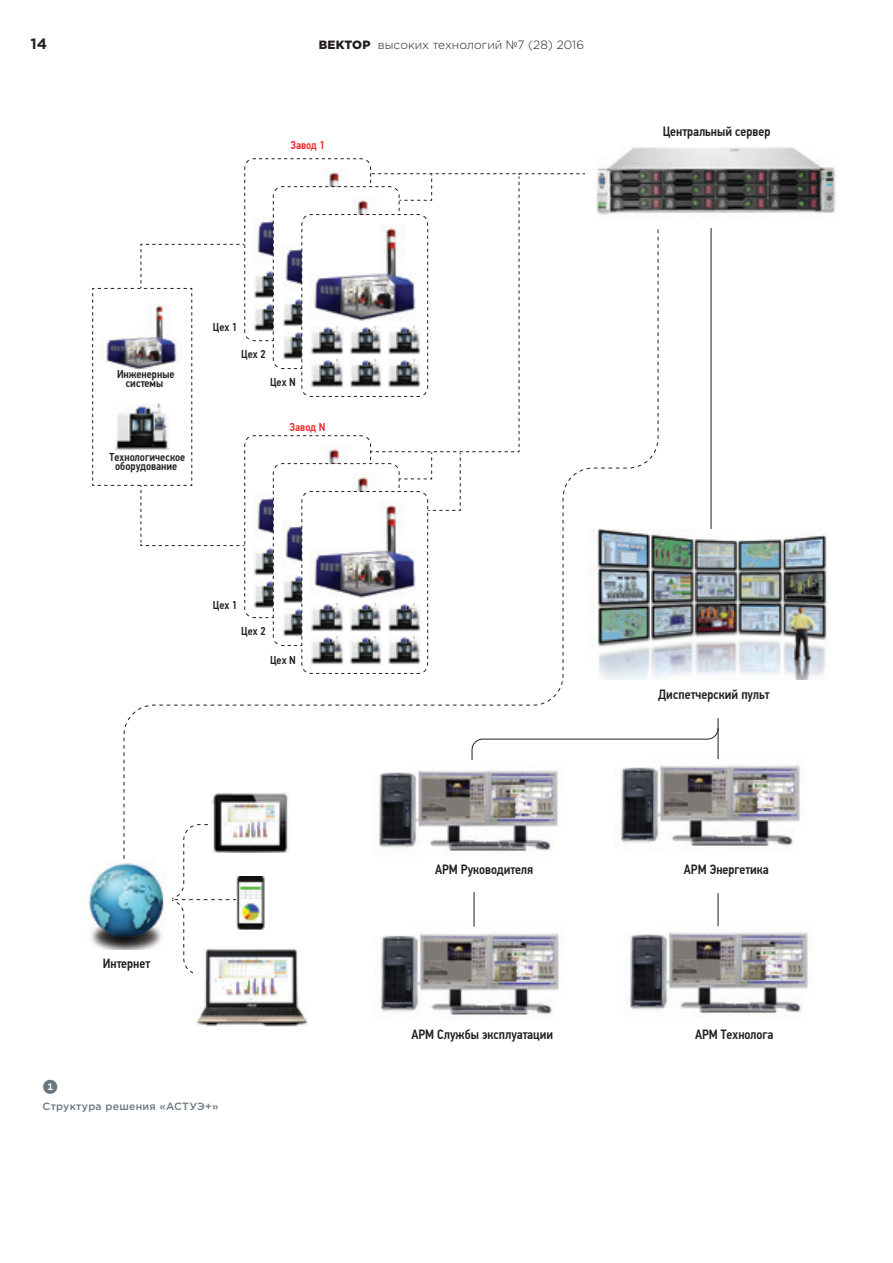
<style>
.page{position:relative;width:893px;height:1263px;background:#fff}
.page>*{position:absolute;margin:0;border:0;box-sizing:border-box;transform-origin:0 0}
.t1{font:700 15px "Gotham Pro";color:#231f20}
.t2{font:15px "Whitney Index Black Round Bd";color:#697880}
.t3{font:500 13.35px "PF Din Text Cond Pro";color:#231f20}
.t4{font:300 12px "Gotham Pro";color:#231f20}
.t5{font:500 11.4px/9px "PF Din Text Cond Pro";color:#231f20;text-align:center}
.t6{font:500 11.4px "PF Din Text Cond Pro";color:#ee292b}
.t7{font:500 10.5px "Gotham Pro";letter-spacing:.025em;color:#697880}
.s1{font-weight:900}
</style>
<div class="page">
<svg style="left:172px;top:867px;width:65px;height:107px"></svg>
<svg style="left:92px;top:158px;width:493px;height:328px"></svg>
<img style="left:114px;top:403px;width:9px;height:49px">
<svg style="left:123px;top:202px;width:536px;height:665px"></svg>
<hr style="left:711px;top:178px;width:1px;height:449px;background:#231f20">
<img style="left:586px;top:147px;width:252px;height:81px">
<img style="left:88px;top:859px;width:83px;height:90px">
<img style="left:381px;top:925px;width:178px;height:94px">
<img style="left:373px;top:761px;width:191px;height:103px">
<img style="left:630px;top:923px;width:178px;height:94px">
<img style="left:615px;top:761px;width:185px;height:97px">
<img style="left:589px;top:529px;width:238px;height:151px">
<img style="left:211px;top:793px;width:79px;height:59px">
<img style="left:237px;top:876px;width:28px;height:54px">
<img style="left:193px;top:947px;width:115px;height:80px">
<hr style="left:474px;top:892px;width:1px;height:35px;background:#231f20">
<hr style="left:718px;top:893px;width:1px;height:33px;background:#231f20">
<svg style="left:471px;top:717px;width:248px;height:44px"></svg>
<hr style="left:718px;top:728px;width:1px;height:31px;background:#231f20">
<p class="t1" style="left:31px;top:35px;width:18px">14</p>
<p class="t4" style="left:319px;top:38px;width:267px"><span class="s1">ВЕКТОР</span> высоких технологий №7 (28) 2016</p>
<p class="t6" style="left:290px;top:138px;width:36px">Завод 1</p>
<p class="t5" style="left:117px;top:370px;width:59px">Инженерные системы</p>
<p class="t5" style="left:110px;top:453px;width:77px">Технологическое оборудование</p>
<p class="t5" style="left:213px;top:323px;width:26px">Цех 1</p>
<p class="t5" style="left:241px;top:349px;width:26px">Цех 2</p>
<p class="t5" style="left:270px;top:378px;width:27px">Цех N</p>
<p class="t6" style="left:290px;top:420px;width:37px">Завод N</p>
<p class="t5" style="left:213px;top:600px;width:26px">Цех 1</p>
<p class="t5" style="left:241px;top:627px;width:26px">Цех 2</p>
<p class="t5" style="left:270px;top:655px;width:27px">Цех N</p>
<p class="t3" style="left:103px;top:955px;width:49px">Интернет</p>
<p class="t2" style="left:43px;top:1080px;width:17px">1</p>
<p class="t7" style="left:43px;top:1100px;width:177px">Структура решения «АСТУЭ+»</p>
<p class="t3" style="left:435px;top:861px;width:100px">АРМ Руководителя</p>
<p class="t3" style="left:411px;top:1026px;width:143px">АРМ Службы эксплуатации</p>
<p class="t3" style="left:663px;top:124px;width:109px">Центральный сервер</p>
<p class="t3" style="left:658px;top:686px;width:113px">Диспетчерский пульт</p>
<p class="t3" style="left:684px;top:861px;width:86px">АРМ Энергетика</p>
<p class="t3" style="left:695px;top:1026px;width:80px">АРМ Технолога</p>
</div>
